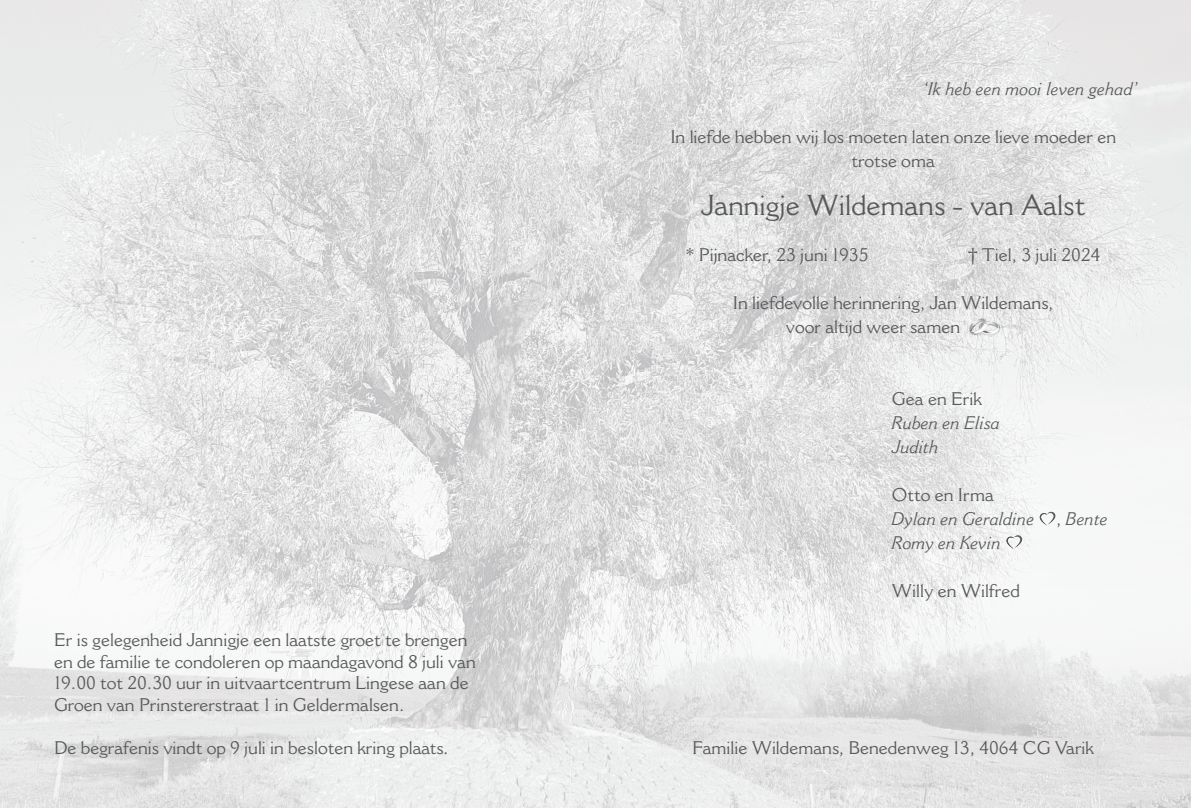
<style>
.page{position:relative;width:1191px;height:808px;background:#fff}
.page>*{position:absolute;margin:0;border:0;box-sizing:border-box;transform-origin:0 0}
.t1{font:28.5px "Cantoria MT Std";color:#57585a}
.t2{font:18px/21.6px "Cantoria MT Std";color:#57585a}
.t3{font:italic 18px/24px "Cantoria MT Std";color:#57585a}
.s1{font-style:normal}
</style>
<div class="page">
<img style="left:0;top:0;width:1191px;height:808px">
<svg style="left:1039px;top:512px;width:16px;height:13px"></svg>
<svg style="left:1006px;top:535px;width:16px;height:14px"></svg>
<img style="left:968px;top:318px;width:32px;height:19px">
<p class="t2" style="left:54px;top:629px;width:423px">Er is gelegenheid Jannigje een laatste groet te brengen en de familie te condoleren op maandagavond 8 juli van 19.00 tot 20.30 uur in uitvaartcentrum Lingese aan de Groen van Prinstererstraat 1 in Geldermalsen.</p>
<p class="t2" style="left:54px;top:737px;width:396px">De begrafenis vindt op 9 juli in besloten kring plaats.</p>
<p class="t3" style="left:923px;top:76px;width:217px">‘Ik heb een mooi leven gehad’</p>
<p class="t2" style="left:670px;top:124px;width:447px;line-height:24px;text-align:center">In liefde hebben wij los moeten laten onze lieve moeder en trotse oma</p>
<h1 class="t1" style="left:701px;top:188px;width:385px">Jannigje Wildemans - van Aalst</h1>
<p class="t2" style="left:686px;top:244px;width:184px">* Pijnacker, 23 juni 1935</p>
<p class="t2" style="left:967px;top:244px;width:134px">† Tiel, 3 juli 2024</p>
<p class="t2" style="left:786px;top:290px;width:269px;line-height:24px;text-indent:-53px">In liefdevolle herinnering, Jan Wildemans, voor altijd weer samen</p>
<p class="t2" style="left:892px;top:388px;width:91px">Gea en Erik</p>
<p class="t3" style="left:892px;top:411px;width:110px">Ruben en Elisa<br>Judith</p>
<p class="t3" style="left:892px;top:483px;width:217px"><span class="s1">Otto en Irma<br></span>Dylan en Geraldine <span class="s1">,</span> Bente<br>Romy en Kevin</p>
<p class="t2" style="left:892px;top:580px;width:129px">Willy en Wilfred</p>
<p class="t2" style="left:692px;top:737px;width:403px">Familie Wildemans, Benedenweg 13, 4064 CG Varik</p>
</div>
